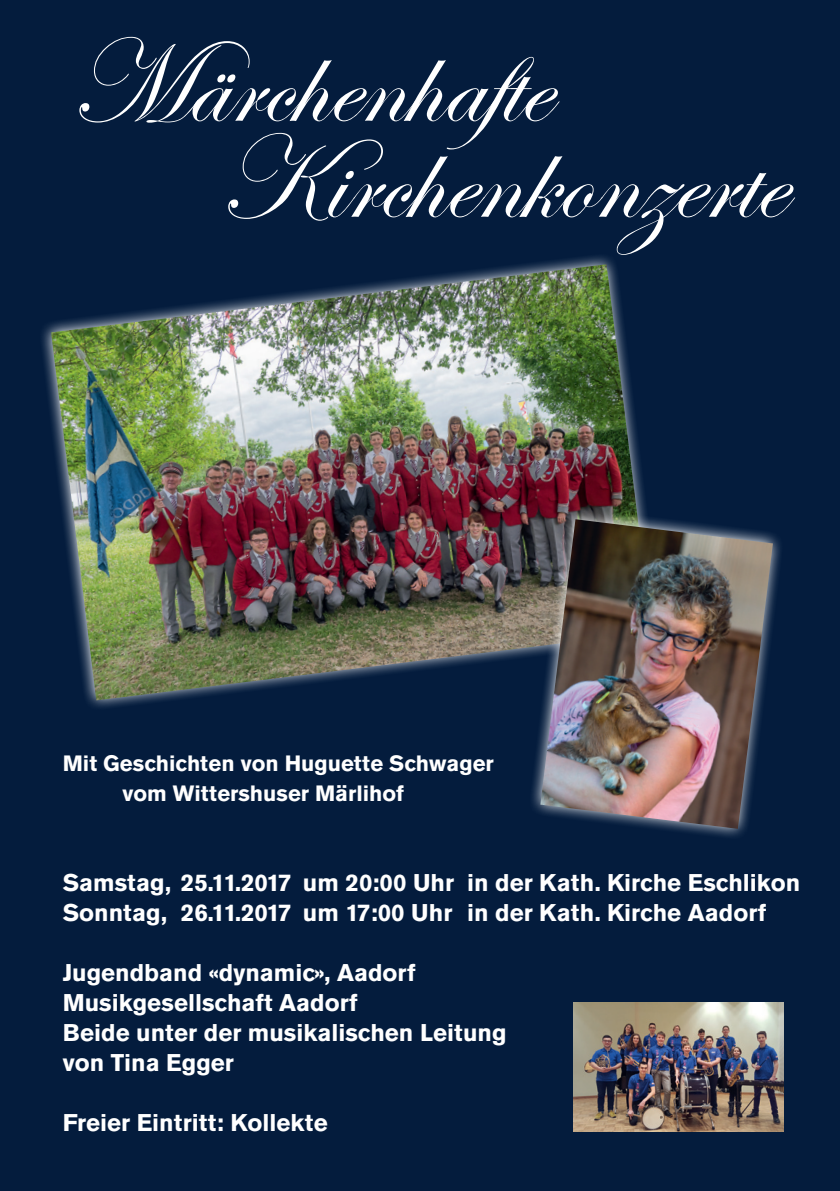
<style>
.page{position:relative;width:840px;height:1191px;background:#fff}
.page>*{position:absolute;margin:0;border:0;box-sizing:border-box;transform-origin:0 0}
.t1{font:120px/96px "Edwardian Script ITC";color:#fff}
.t2{font:700 24px/30px "Akzidenz Grotesk BQ";color:#fff}
.t3{font:700 22px/30px "Akzidenz Grotesk BQ";color:#fff}
</style>
<div class="page">
<div style="left:0;top:0;width:839px;height:1191px;background:#041c3d"></div>
<img style="left:51px;top:264px;width:594px;height:436px">
<svg style="left:525px;top:504px;width:255px;height:333px"></svg>
<img style="left:540px;top:519px;width:232px;height:310px">
<img style="left:573px;top:1002px;width:210px;height:129px">
<h1 class="t1" style="left:218px;top:41px;width:567px;text-indent:-149px">Märchenhafte<br>Kirchenkonzerte</h1>
<p class="t3" style="left:122px;top:748px;width:373px;text-indent:-60px">Mit Geschichten von Huguette Schwager vom Wittershuser Märlihof</p>
<p class="t2" style="left:63px;top:867px;width:738px">Samstag, 25.11.2017 um 20:00 Uhr in der Kath. Kirche Eschlikon<br>Sonntag, 26.11.2017 um 17:00 Uhr in der Kath. Kirche Aadorf</p>
<p class="t2" style="left:63px;top:957px;width:445px">Jugendband «dynamic», Aadorf<br>Musikgesellschaft Aadorf<br>Beide unter der musikalischen Leitung von Tina Egger</p>
<p class="t2" style="left:63px;top:1107px;width:266px">Freier Eintritt: Kollekte</p>
</div>
